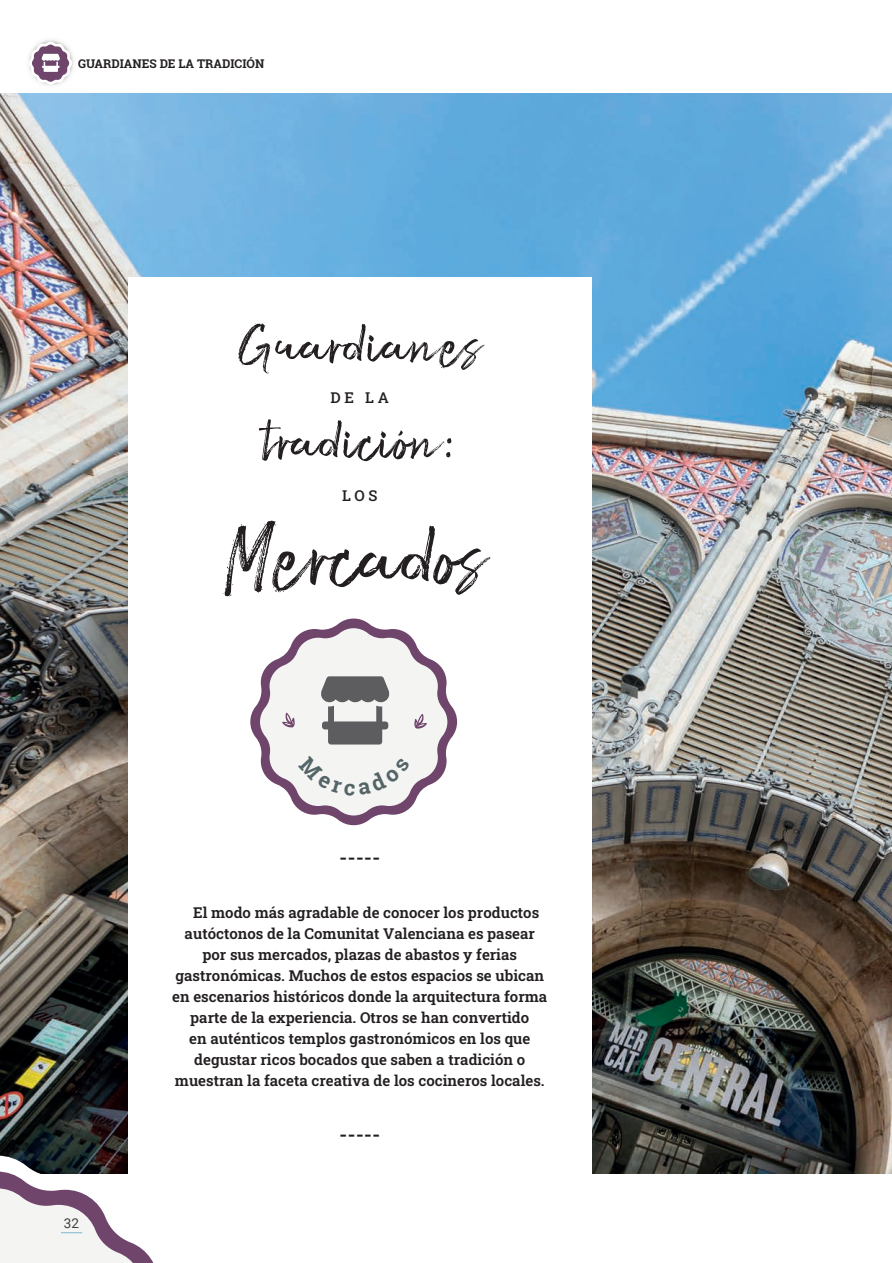
<style>
.page{position:relative;width:892px;height:1263px;background:#fff}
.page>*{position:absolute;margin:0;border:0;box-sizing:border-box;transform-origin:0 0}
.t1{font:108px "Ghoppters";color:#231f20}
.t2{font:72px "Ghoppters";color:#231f20}
.t3{font:500 21px "Roboto Slab";color:#231f20}
.t4{font:600 15px "Roboto Slab";color:#231f20}
.t5{font:500 15px "Roboto Slab";letter-spacing:.25em;color:#231f20}
.t6{font:13.5px "Roboto";color:#3e3e3f}
.t7{font:700 12px "Roboto Slab";color:#231f20}
</style>
<div class="page">
<img style="left:0;top:94px;width:891px;height:1080px">
<div style="left:128px;top:278px;width:463px;height:985px;background:#fff"></div>
<img style="left:28px;top:40px;width:32px;height:46px">
<svg style="left:29px;top:42px;width:45px;height:43px"></svg>
<svg style="left:0;top:1155px;width:154px;height:108px"></svg>
<svg style="left:250px;top:618px;width:207px;height:207px"></svg>
<p class="t7" style="left:78px;top:55px;width:188px">GUARDIANES DE LA TRADICIÓN</p>
<h2 class="t2" style="left:236px;top:291px;width:249px">Guardianes</h2>
<p class="t5" style="left:330px;top:387px;width:60px">DE LA</p>
<h2 class="t2" style="left:264px;top:387px;width:192px">tradición:</h2>
<p class="t5" style="left:342px;top:485px;width:37px">LOS</p>
<h1 class="t1" style="left:220px;top:476px;width:270px">Mercados</h1>
<h3 class="t3" style="left:339px;top:843px;width:43px">-----</h3>
<p class="t4" style="left:193px;top:902px;width:347px">El modo más agradable de conocer los productos</p>
<p class="t4" style="left:185px;top:923px;width:352px">autóctonos de la Comunitat Valenciana es pasear</p>
<p class="t4" style="left:202px;top:944px;width:316px">por sus mercados, plazas de abastos y ferias</p>
<p class="t4" style="left:175px;top:965px;width:370px">gastronómicas. Muchos de estos espacios se ubican</p>
<p class="t4" style="left:172px;top:986px;width:376px">en escenarios históricos donde la arquitectura forma</p>
<p class="t4" style="left:190px;top:1007px;width:340px">parte de la experiencia. Otros se han convertido</p>
<p class="t4" style="left:189px;top:1028px;width:342px">en auténticos templos gastronómicos en los que</p>
<p class="t4" style="left:194px;top:1049px;width:332px">degustar ricos bocados que saben a tradición o</p>
<p class="t4" style="left:175px;top:1070px;width:371px">muestran la faceta creativa de los cocineros locales.</p>
<p class="t6" style="left:64px;top:1213px;width:17px">32</p>
<h3 class="t3" style="left:339px;top:1119px;width:43px">-----</h3>
</div>
